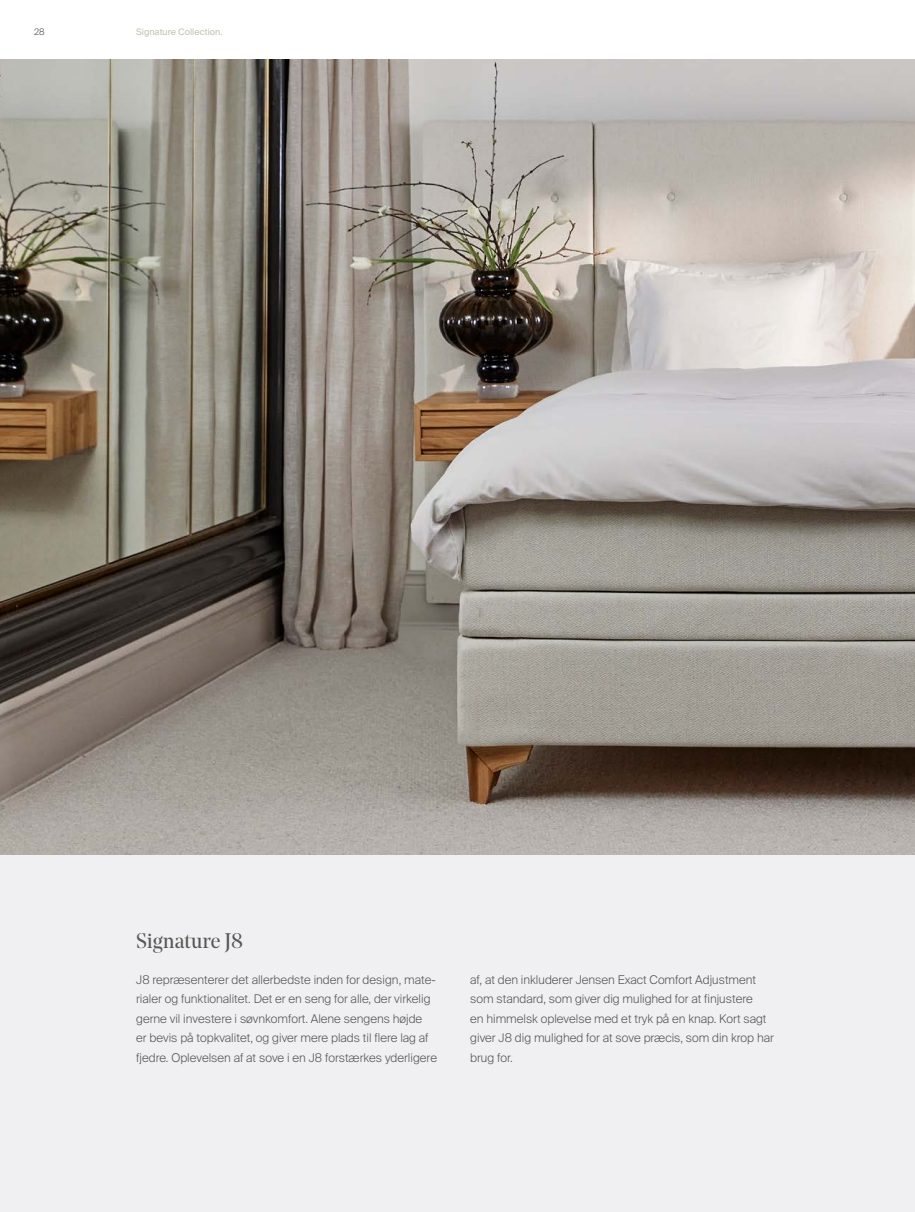
<style>
.page{position:relative;width:915px;height:1212px;background:#fff}
.page>*{position:absolute;margin:0;border:0;box-sizing:border-box;transform-origin:0 0}
.t1{font:21px "Noe Display";color:#575756}
.t2{font:300 12px/19.5px "Suisse Intl";color:#575756}
.t3{font:9px "Suisse Intl";color:#c2c0b1}
.t4{font:300 9px "Suisse Intl";color:#575756}
</style>
<div class="page">
<div style="left:0;top:765px;width:914px;height:447px;background:#f0f0f2"></div>
<img style="left:0;top:60px;width:914px;height:795px">
<p class="t4" style="left:34px;top:26px;width:12px">28</p>
<p class="t3" style="left:136px;top:26px;width:88px">Signature Collection.</p>
<p class="t1" style="left:136px;top:928px;width:108px">Signature J8</p>
<p class="t2" style="left:136px;top:970px;width:302px">J8 repræsenterer det allerbedste inden for design, mate&shy;rialer og funktionalitet. Det er en seng for alle, der virkelig gerne vil investere i søvnkomfort. Alene sengens højde<br>er bevis på topkvalitet, og giver mere plads til flere lag af fjedre. Oplevelsen af at sove i en J8 forstærkes yderligere</p>
<p class="t2" style="left:470px;top:970px;width:305px">af, at den inkluderer Jensen Exact Comfort Adjustment som standard, som giver dig mulighed for at finjustere<br>en himmelsk oplevelse med et tryk på en knap. Kort sagt giver J8 dig mulighed for at sove præcis, som din krop har brug for.</p>
</div>
